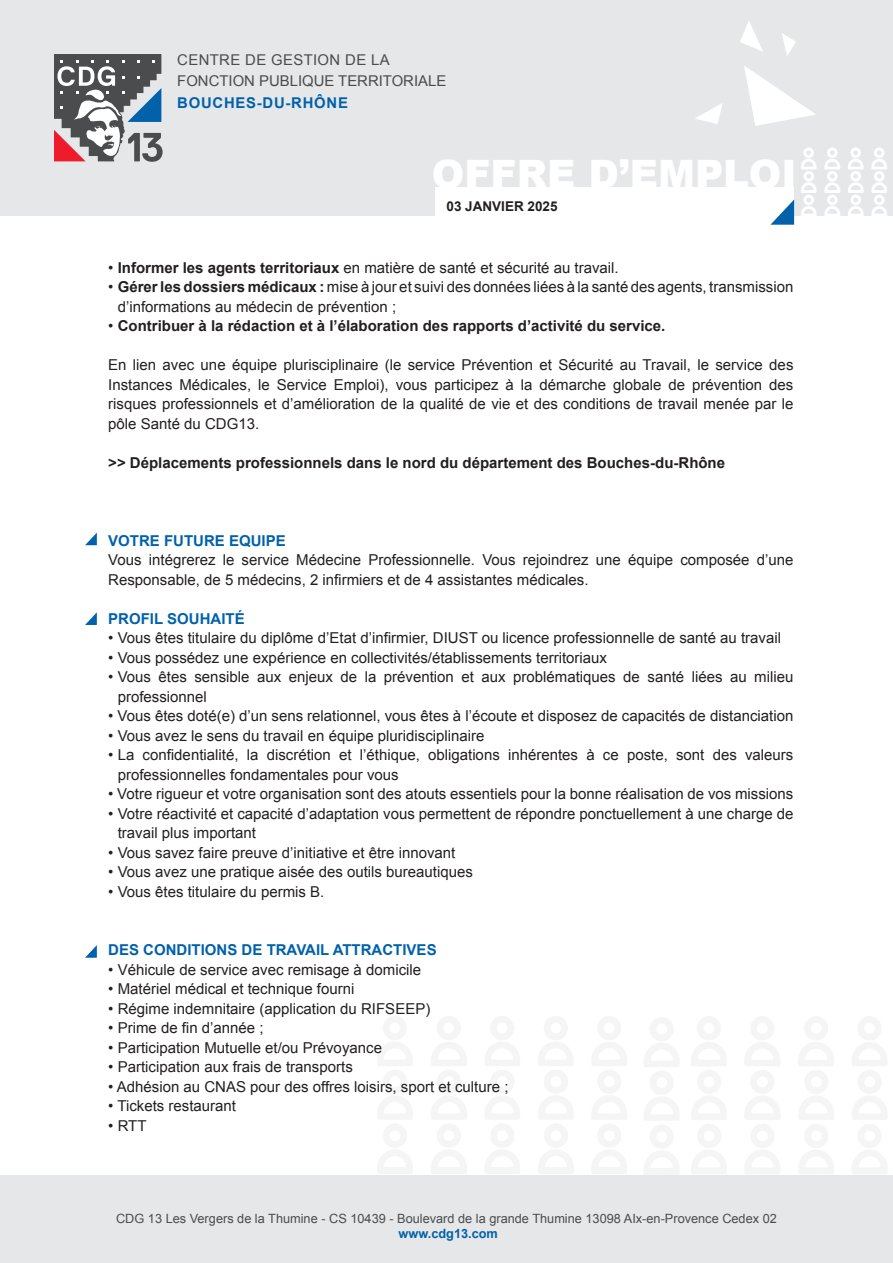
<style>
.page{position:relative;width:893px;height:1263px;background:#fff}
.page>*{position:absolute;margin:0;border:0;box-sizing:border-box;transform-origin:0 0}
.t1{font:900 39.15px "Arial";color:#fff}
.t2{font:15px/19.5px "Arial";color:#231f20}
.t3{font:700 15px "Arial";color:#231f20}
.t4{font:700 15px "Arial";color:#0161aa}
.t5{font:14.85px/21.5px "Arial";color:#4b4c4d}
.t6{font:700 14.85px "Arial";letter-spacing:.05em;color:#0161aa}
.t7{font:700 13.5px "Arial";color:#231f20}
.t8{font:12.75px "Arial";color:#4b4c4d}
.t9{font:700 12.75px "Arial";color:#0161aa}
.s1{font-weight:700}
.s2{font-weight:400}
</style>
<div class="page">
<div style="left:0;top:0;width:893px;height:215px;background:#e6e7e9"></div>
<div style="left:0;top:1175px;width:893px;height:88px;background:#e6e7e9"></div>
<div style="left:435px;top:187px;width:358px;height:28px;background:#fff"></div>
<svg style="left:740px;top:21px;width:23px;height:30px"></svg>
<svg style="left:770px;top:199px;width:24px;height:26px"></svg>
<svg style="left:744px;top:66px;width:72px;height:60px"></svg>
<svg style="left:695px;top:103px;width:28px;height:21px"></svg>
<svg style="left:782px;top:33px;width:14px;height:23px"></svg>
<svg style="left:54px;top:54px;width:109px;height:108px"></svg>
<svg style="left:824px;top:147px;width:16px;height:69px"></svg>
<svg style="left:801px;top:147px;width:16px;height:69px"></svg>
<svg style="left:848px;top:147px;width:16px;height:68px"></svg>
<svg style="left:871px;top:147px;width:16px;height:69px"></svg>
<svg style="left:85px;top:533px;width:12px;height:12px"></svg>
<svg style="left:85px;top:612px;width:12px;height:13px"></svg>
<svg style="left:85px;top:945px;width:12px;height:13px"></svg>
<p class="t5" style="left:177px;top:49px;width:270px">CENTRE DE GESTION DE LA<br>FONCTION PUBLIQUE TERRITORIALE</p>
<p class="t6" style="left:177px;top:93px;width:172px">BOUCHES-DU-RHÔNE</p>
<h1 class="t1" style="left:432px;top:145px;width:366px">OFFRE D’EMPLOI</h1>
<p class="t7" style="left:446px;top:197px;width:113px">03 JANVIER 2025</p>
<p class="t2" style="left:108px;top:258px;width:512px">• <span class="s1">Informer les agents territoriaux</span> en matière de santé et sécurité au travail.</p>
<p class="t2" style="left:118px;top:277px;width:677px;text-indent:-9px">• <span class="s1">Gérer les dossiers médicaux :</span> mise à jour et suivi des données liées à la santé des agents, transmission d’informations au médecin de prévention ;</p>
<p class="t3" style="left:108px;top:316px;width:559px"><span class="s2">•</span> Contribuer à la rédaction et à l’élaboration des rapports d’activité du service.</p>
<p class="t2" style="left:108px;top:355px;width:687px;text-align:justify">En lien avec une équipe plurisciplinaire (le service Prévention et Sécurité au Travail, le service des Instances Médicales, le Service Emploi), vous participez à la démarche globale de prévention des risques professionnels et d’amélioration de la qualité de vie et des conditions de travail menée par le pôle Santé du CDG13.</p>
<p class="t3" style="left:108px;top:453px;width:618px">&gt;&gt; Déplacements professionnels dans le nord du département des Bouches-du-Rhône</p>
<p class="t4" style="left:108px;top:531px;width:179px">VOTRE FUTURE EQUIPE</p>
<p class="t2" style="left:108px;top:550px;width:687px">Vous intégrerez le service Médecine Professionnelle. Vous rejoindrez une équipe composée d’une<br>Responsable, de 5 médecins, 2 infirmiers et de 4 assistantes médicales.</p>
<p class="t4" style="left:108px;top:609px;width:138px">PROFIL SOUHAITÉ</p>
<p class="t2" style="left:108px;top:628px;width:674px">• Vous êtes titulaire du diplôme d’Etat d’infirmier, DIUST ou licence professionnelle de santé au travail</p>
<p class="t2" style="left:108px;top:648px;width:500px">• Vous possédez une expérience en collectivités/établissements territoriaux</p>
<p class="t2" style="left:118px;top:667px;width:677px;text-indent:-9px">• Vous êtes sensible aux enjeux de la prévention et aux problématiques de santé liées au milieu professionnel</p>
<p class="t2" style="left:108px;top:706px;width:687px">• Vous êtes doté(e) d’un sens relationnel, vous êtes à l’écoute et disposez de capacités de distanciation</p>
<p class="t2" style="left:108px;top:726px;width:378px">• Vous avez le sens du travail en équipe pluridisciplinaire</p>
<p class="t2" style="left:118px;top:745px;width:677px;text-indent:-9px">• La confidentialité, la discrétion et l’éthique, obligations inhérentes à ce poste, sont des valeurs professionnelles fondamentales pour vous</p>
<p class="t2" style="left:108px;top:784px;width:687px">• Votre rigueur et votre organisation sont des atouts essentiels pour la bonne réalisation de vos missions</p>
<p class="t2" style="left:118px;top:804px;width:677px;text-indent:-9px">• Votre réactivité et capacité d’adaptation vous permettent de répondre ponctuellement à une charge de travail plus important</p>
<p class="t2" style="left:108px;top:843px;width:349px">• Vous savez faire preuve d’initiative et être innovant</p>
<p class="t2" style="left:108px;top:862px;width:366px">• Vous avez une pratique aisée des outils bureautiques</p>
<p class="t2" style="left:108px;top:882px;width:218px">• Vous êtes titulaire du permis B.</p>
<p class="t4" style="left:108px;top:940px;width:330px">DES CONDITIONS DE TRAVAIL ATTRACTIVES</p>
<p class="t2" style="left:108px;top:960px;width:314px">• Véhicule de service avec remisage à domicile</p>
<p class="t2" style="left:108px;top:979px;width:248px">• Matériel médical et technique fourni</p>
<p class="t2" style="left:108px;top:999px;width:324px">• Régime indemnitaire (application du RIFSEEP)</p>
<p class="t2" style="left:108px;top:1018px;width:157px">• Prime de fin d’année ;</p>
<p class="t2" style="left:108px;top:1038px;width:275px">• Participation Mutuelle et/ou Prévoyance</p>
<p class="t2" style="left:108px;top:1057px;width:246px">• Participation aux frais de transports</p>
<p class="t2" style="left:108px;top:1077px;width:402px">• Adhésion au CNAS pour des offres loisirs, sport et culture ;</p>
<p class="t2" style="left:108px;top:1096px;width:129px">• Tickets restaurant</p>
<p class="t2" style="left:108px;top:1116px;width:40px">• RTT</p>
<p class="t8" style="left:116px;top:1210px;width:662px">CDG 13 Les Vergers de la Thumine - CS 10439 - Boulevard de la grande Thumine 13098 AIx-en-Provence Cedex 02</p>
<p class="t9" style="left:399px;top:1225px;width:101px">www.cdg13.com</p>
</div>
